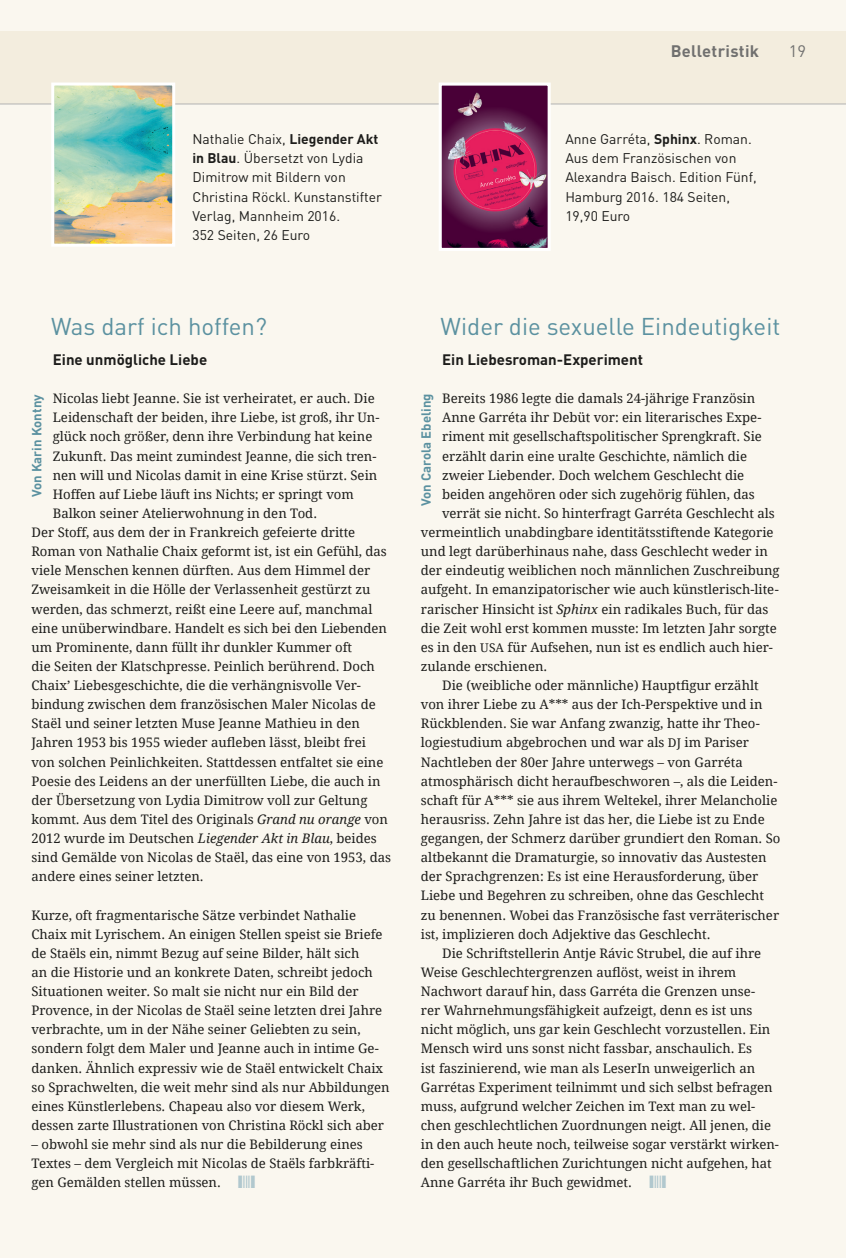
<style>
.page{position:relative;width:846px;height:1258px;background:#fff}
.page>*{position:absolute;margin:0;border:0;box-sizing:border-box;transform-origin:0 0}
.t1{font:24px "DINOT";color:#5b91a0}
.t2{font:700 16.5px "DINOT";letter-spacing:.02em;color:#70706f}
.t3{font:16.5px "DINOT";color:#70706f}
.t4{font:700 15px "DINOT";color:#1d1d1b}
.t5{font:13.8px/19px "DINOT";color:#1d1d1b}
.t6{font:13.2px/19px "Droid Serif";color:#1d1d1b}
.t7{font:13.2px/19px "Droid Serif 2";color:#1d1d1b}
.t8{font:700 13.2px "DINOT";color:#5b91a0}
.s1{font-weight:700}
.s2{font-style:italic}
.s3{font-size:12px}
</style>
<div class="page">
<div style="left:0;top:0;width:845px;height:1258px;background:#faf7ef"></div>
<div style="left:0;top:32px;width:845px;height:72px;background:#f3edde"></div>
<hr style="left:0;top:104px;width:845px;height:1px;background:#b2b2b2">
<img style="left:55px;top:87px;width:116px;height:156px">
<div style="left:51px;top:83px;width:124px;height:164px;border:3px solid #fff"></div>
<img style="left:442px;top:87px;width:104px;height:160px">
<div style="left:438px;top:83px;width:112px;height:168px;border:3px solid #fff"></div>
<p class="t2" style="left:670px;top:40px;width:90px">Belletristik</p>
<p class="t3" style="left:788px;top:40px;width:19px">19</p>
<p class="t5" style="left:192px;top:129px;width:191px">Nathalie Chaix, <span class="s1">Liegender Akt in Blau</span>. Übersetzt von Lydia<br>Dimitrow mit Bildern von<br>Christina Röckl. Kunstanstifter<br>Verlag, Mannheim 2016.<br>352 Seiten, 26 Euro</p>
<p class="t5" style="left:565px;top:129px;width:193px">Anne Garréta, <span class="s1">Sphinx</span>. Roman.<br>Aus dem Französischen von<br>Alexandra Baisch. Edition Fünf,<br>Hamburg 2016. 184 Seiten,<br>19,90 Euro</p>
<h1 class="t1" style="left:51px;top:310px;width:217px">Was darf ich hoffen?</h1>
<p class="t4" style="left:53px;top:349px;width:156px">Eine unmögliche Liebe</p>
<p class="t6" style="left:53px;top:389px;width:323px">Nicolas liebt Jeanne. Sie ist verheiratet, er auch. Die</p>
<p class="t6" style="left:53px;top:408px;width:328px">Leidenschaft der beiden, ihre Liebe, ist groß, ihr Un-</p>
<p class="t6" style="left:53px;top:427px;width:321px">glück noch größer, denn ihre Verbindung hat keine</p>
<p class="t6" style="left:53px;top:446px;width:325px">Zukunft. Das meint zumindest Jeanne, die sich tren-</p>
<p class="t6" style="left:53px;top:465px;width:326px">nen will und Nicolas damit in eine Krise stürzt. Sein</p>
<p class="t6" style="left:53px;top:485px;width:302px">Hoffen auf Liebe läuft ins Nichts; er springt vom</p>
<p class="t6" style="left:53px;top:504px;width:266px">Balkon seiner Atelierwohnung in den Tod.</p>
<p class="t6" style="left:31px;top:523px;width:325px">Der Stoff, aus dem der in Frankreich gefeierte dritte</p>
<p class="t6" style="left:31px;top:542px;width:357px">Roman von Nathalie Chaix geformt ist, ist ein Gefühl, das</p>
<p class="t6" style="left:31px;top:561px;width:340px">viele Menschen kennen dürften. Aus dem Himmel der</p>
<p class="t6" style="left:31px;top:580px;width:340px">Zweisamkeit in die Hölle der Verlassenheit gestürzt zu</p>
<p class="t6" style="left:31px;top:599px;width:342px">werden, das schmerzt, reißt eine Leere auf, manchmal</p>
<p class="t6" style="left:31px;top:618px;width:357px">eine unüberwindbare. Handelt es sich bei den Liebenden</p>
<p class="t6" style="left:31px;top:638px;width:322px">um Prominente, dann füllt ihr dunkler Kummer oft</p>
<p class="t6" style="left:31px;top:657px;width:345px">die Seiten der Klatschpresse. Peinlich berührend. Doch</p>
<p class="t6" style="left:31px;top:676px;width:331px">Chaix’ Liebesgeschichte, die die verhängnisvolle Ver-</p>
<p class="t6" style="left:31px;top:695px;width:346px">bindung zwischen dem französischen Maler Nicolas de</p>
<p class="t6" style="left:31px;top:714px;width:330px">Staël und seiner letzten Muse Jeanne Mathieu in den</p>
<p class="t7" style="left:31px;top:733px;width:336px">Jahren 1953 bis 1955 wieder aufleben lässt, bleibt frei</p>
<p class="t6" style="left:31px;top:752px;width:361px">von solchen Peinlichkeiten. Stattdessen entfaltet sie eine Poesie des Leidens an der unerfüllten Liebe, die auch in der Übersetzung von Lydia Dimitrow voll zur Geltung kommt. Aus dem Titel des Originals <span class="s2">Grand nu orange</span> von 2012 wurde im Deutschen <span class="s2">Liegender Akt in Blau</span>, beides sind Gemälde von Nicolas de Staël, das eine von 1953, das andere eines seiner letzten.</p>
<p class="t6" style="left:31px;top:905px;width:359px">Kurze, oft fragmentarische Sätze verbindet Nathalie Chaix mit Lyrischem. An einigen Stellen speist sie Briefe de Staëls ein, nimmt Bezug auf seine Bilder, hält sich<br>an die Historie und an konkrete Daten, schreibt jedoch Situationen weiter. So malt sie nicht nur ein Bild der Provence, in der Nicolas de Staël seine letzten drei Jahre verbrachte, um in der Nähe seiner Geliebten zu sein, sondern folgt dem Maler und Jeanne auch in intime Ge&shy;danken. Ähnlich expressiv wie de Staël entwickelt Chaix so Sprachwelten, die weit mehr sind als nur Abbildungen eines Künstlerlebens. Chapeau also vor diesem Werk, dessen zarte Illustrationen von Christina Röckl sich aber</p>
<p class="t6" style="left:31px;top:1135px;width:344px">– obwohl sie mehr sind als nur die Bebilderung eines<br>Textes – dem Vergleich mit Nicolas de Staëls farbkräfti&shy;gen Gemälden stellen müssen.</p>
<p class="t8" style="left:28px;top:497px;width:104px;rotate:-90deg">Von Karin Kontny</p>
<h1 class="t1" style="left:440px;top:310px;width:341px">Wider die sexuelle Eindeutigkeit</h1>
<p class="t4" style="left:442px;top:349px;width:202px">Ein Liebesroman-Experiment</p>
<p class="t6" style="left:442px;top:389px;width:314px">Bereits 1986 legte die damals 24-jährige Französin</p>
<p class="t6" style="left:442px;top:408px;width:321px">Anne Garréta ihr Debüt vor: ein literarisches Expe-</p>
<p class="t6" style="left:442px;top:427px;width:321px">riment mit gesellschaftspolitischer Sprengkraft. Sie</p>
<p class="t6" style="left:442px;top:446px;width:306px">erzählt darin eine uralte Geschichte, nämlich die</p>
<p class="t6" style="left:442px;top:465px;width:303px">zweier Liebender. Doch welchem Geschlecht die</p>
<p class="t6" style="left:442px;top:485px;width:314px">beiden angehören oder sich zugehörig fühlen, das</p>
<p class="t6" style="left:442px;top:504px;width:334px">verrät sie nicht. So hinterfragt Garréta Geschlecht als</p>
<p class="t6" style="left:421px;top:523px;width:354px">vermeintlich unabdingbare identitätsstiftende Kategorie</p>
<p class="t6" style="left:421px;top:542px;width:348px">und legt darüberhinaus nahe, dass Geschlecht weder in</p>
<p class="t6" style="left:421px;top:561px;width:360px">der eindeutig weiblichen noch männlichen Zuschreibung</p>
<p class="t6" style="left:421px;top:580px;width:359px">aufgeht. In emanzipatorischer wie auch künstlerisch-lite-</p>
<p class="t6" style="left:421px;top:599px;width:349px">rarischer Hinsicht ist <span class="s2">Sphinx</span> ein radikales Buch, für das</p>
<p class="t6" style="left:421px;top:618px;width:357px">die Zeit wohl erst kommen musste: Im letzten Jahr sorgte</p>
<p class="t6" style="left:421px;top:638px;width:353px">es in den <span class="s3">USA</span> für Aufsehen, nun ist es endlich auch hier-</p>
<p class="t6" style="left:421px;top:657px;width:128px">zulande erschienen.</p>
<p class="t7" style="left:442px;top:676px;width:318px">Die (weibliche oder männliche) Hauptfigur erzählt</p>
<p class="t6" style="left:421px;top:695px;width:361px">von ihrer Liebe zu A*** aus der Ich-Perspektive und in Rückblenden. Sie war Anfang zwanzig, hatte ihr Theo&shy;logiestudium abgebrochen und war als <span class="s3">DJ</span> im Pariser Nachtleben der 80er Jahre unterwegs – von Garréta atmosphärisch dicht heraufbeschworen –, als die Leiden&shy;schaft für A*** sie aus ihrem Weltekel, ihrer Melancholie herausriss. Zehn Jahre ist das her, die Liebe ist zu Ende gegangen, der Schmerz darüber grundiert den Roman. So altbekannt die Dramaturgie, so innovativ das Austesten der Sprachgrenzen: Es ist eine Herausforderung, über Liebe und Begehren zu schreiben, ohne das Geschlecht zu benennen. Wobei das Französische fast verräterischer ist, implizieren doch Adjektive das Geschlecht.</p>
<p class="t7" style="left:421px;top:944px;width:342px;text-indent:21px">Die Schriftstellerin Antje Rávic Strubel, die auf ihre<br>Weise Geschlechtergrenzen auflöst, weist in ihrem</p>
<p class="t6" style="left:421px;top:982px;width:359px">Nachwort darauf hin, dass Garréta die Grenzen unse-<br>rer Wahrnehmungsfähigkeit aufzeigt, denn es ist uns nicht möglich, uns gar kein Geschlecht vorzustellen. Ein Mensch wird uns sonst nicht fassbar, anschaulich. Es<br>ist faszinierend, wie man als LeserIn unweigerlich an Garrétas Experiment teilnimmt und sich selbst befragen muss, aufgrund welcher Zeichen im Text man zu wel&shy;chen geschlechtlichen Zuordnungen neigt. All jenen, die in den auch heute noch, teilweise sogar verstärkt wirken&shy;den gesellschaftlichen Zurichtungen nicht aufgehen, hat Anne Garréta ihr Buch gewidmet.</p>
<p class="t8" style="left:417px;top:506px;width:114px;rotate:-90deg">Von Carola Ebeling</p>
</div>
